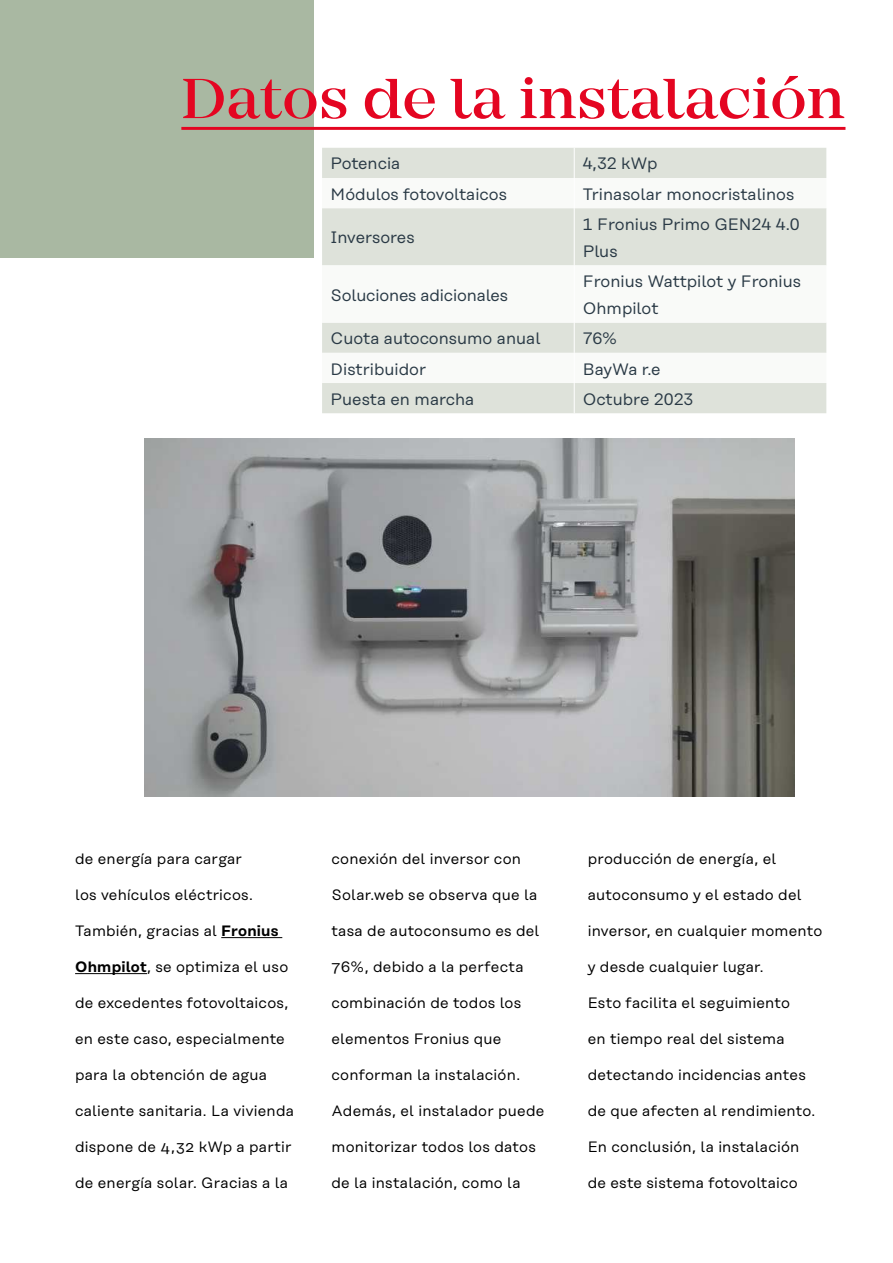
<style>
.page{position:relative;width:893px;height:1263px;background:#fff}
.page>*{position:absolute;margin:0;border:0;box-sizing:border-box;transform-origin:0 0}
.t1{font:500 58.5px "Mirador";color:#e40521}
.t2{font:16.5px/27px "Rational Text";color:#293945}
.t3{font:15px "Rational Text";letter-spacing:.015em;color:#000}
.s1{font-weight:600}
</style>
<div class="page">
<div style="left:0;top:0;width:314px;height:257px;background:#a9b8a2"></div>
<hr style="left:181px;top:127px;width:664px;height:3px;background:#e40521">
<hr style="left:221px;top:937px;width:61px;height:1px;background:#000">
<hr style="left:75px;top:973px;width:72px;height:1px;background:#000">
<img style="left:145px;top:438px;width:649px;height:359px">
<div style="left:322px;top:148px;width:504px;height:30px;background:#dee2da"></div>
<svg style="left:322px;top:208px;width:504px;height:145px;fill:#dee2da"></svg>
<div style="left:322px;top:383px;width:504px;height:30px;background:#dee2da"></div>
<hr style="left:574px;top:148px;width:1px;height:30px;background:#fff">
<hr style="left:574px;top:208px;width:1px;height:57px;background:#fff">
<hr style="left:574px;top:265px;width:1px;height:58px;background:#fff">
<hr style="left:574px;top:323px;width:1px;height:30px;background:#fff">
<hr style="left:574px;top:383px;width:1px;height:30px;background:#fff">
<h1 class="t1" style="left:181px;top:76px;width:666px">Datos de la instalación</h1>
<p class="t2" style="left:331px;top:151px;width:71px">Potencia</p>
<p class="t2" style="left:583px;top:151px;width:76px">4,32 kWp</p>
<p class="t2" style="left:331px;top:181px;width:178px">Módulos fotovoltaicos</p>
<p class="t2" style="left:583px;top:181px;width:213px">Trinasolar monocristalinos</p>
<p class="t2" style="left:331px;top:225px;width:85px">Inversores</p>
<p class="t2" style="left:583px;top:212px;width:219px">1 Fronius Primo GEN24 4.0<br>Plus</p>
<p class="t2" style="left:331px;top:282px;width:179px">Soluciones adicionales</p>
<p class="t2" style="left:583px;top:269px;width:220px">Fronius Wattpilot y Fronius<br>Ohmpilot</p>
<p class="t2" style="left:331px;top:326px;width:212px">Cuota autoconsumo anual</p>
<p class="t2" style="left:583px;top:326px;width:36px">76%</p>
<p class="t2" style="left:331px;top:356px;width:97px">Distribuidor</p>
<p class="t2" style="left:583px;top:356px;width:79px">BayWa r.e</p>
<p class="t2" style="left:331px;top:387px;width:145px">Puesta en marcha</p>
<p class="t2" style="left:583px;top:387px;width:112px">Octubre 2023</p>
<p class="t3" style="left:75px;top:852px;width:168px">de energía para cargar</p>
<p class="t3" style="left:75px;top:888px;width:179px">los vehículos eléctricos.</p>
<p class="t3" style="left:75px;top:924px;width:205px">También, gracias al <span class="s1">Fronius</span></p>
<p class="t3" style="left:75px;top:960px;width:215px"><span class="s1">Ohmpilot</span>, se optimiza el uso</p>
<p class="t3" style="left:75px;top:996px;width:215px">de excedentes fotovoltaicos,</p>
<p class="t3" style="left:75px;top:1032px;width:211px">en este caso, especialmente</p>
<p class="t3" style="left:75px;top:1068px;width:193px">para la obtención de agua</p>
<p class="t3" style="left:75px;top:1104px;width:220px">caliente sanitaria. La vivienda</p>
<p class="t3" style="left:75px;top:1140px;width:218px">dispone de 4,32 kWp a partir</p>
<p class="t3" style="left:75px;top:1176px;width:215px">de energía solar. Gracias a la</p>
<p class="t3" style="left:331px;top:852px;width:191px">conexión del inversor con</p>
<p class="t3" style="left:331px;top:888px;width:208px">Solar.web se observa que la</p>
<p class="t3" style="left:331px;top:924px;width:209px">tasa de autoconsumo es del</p>
<p class="t3" style="left:331px;top:960px;width:194px">76%, debido a la perfecta</p>
<p class="t3" style="left:331px;top:996px;width:191px">combinación de todos los</p>
<p class="t3" style="left:331px;top:1032px;width:171px">elementos Fronius que</p>
<p class="t3" style="left:331px;top:1068px;width:190px">conforman la instalación.</p>
<p class="t3" style="left:331px;top:1104px;width:215px">Además, el instalador puede</p>
<p class="t3" style="left:331px;top:1140px;width:206px">monitorizar todos los datos</p>
<p class="t3" style="left:331px;top:1176px;width:191px">de la instalación, como la</p>
<p class="t3" style="left:588px;top:852px;width:190px">producción de energía, el</p>
<p class="t3" style="left:588px;top:888px;width:215px">autoconsumo y el estado del</p>
<p class="t3" style="left:588px;top:924px;width:236px">inversor, en cualquier momento</p>
<p class="t3" style="left:588px;top:960px;width:177px">y desde cualquier lugar.</p>
<p class="t3" style="left:588px;top:996px;width:204px">Esto facilita el seguimiento</p>
<p class="t3" style="left:588px;top:1032px;width:199px">en tiempo real del sistema</p>
<p class="t3" style="left:588px;top:1068px;width:220px">detectando incidencias antes</p>
<p class="t3" style="left:588px;top:1104px;width:229px">de que afecten al rendimiento.</p>
<p class="t3" style="left:588px;top:1140px;width:213px">En conclusión, la instalación</p>
<p class="t3" style="left:588px;top:1176px;width:212px">de este sistema fotovoltaico</p>
</div>
